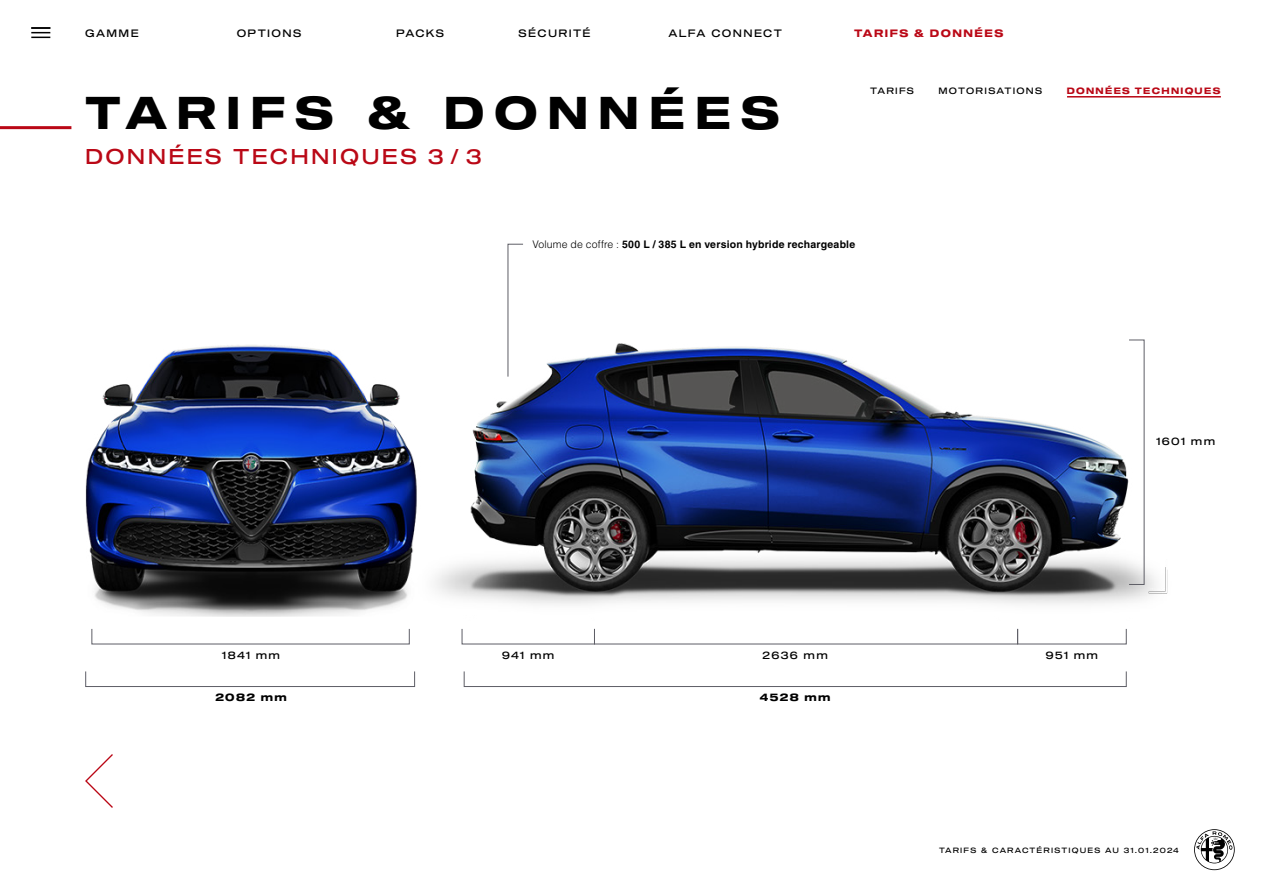
<style>
.page{position:relative;width:1263px;height:893px;background:#fff}
.page>*{position:absolute;margin:0;border:0;box-sizing:border-box;transform-origin:0 0}
.t1{font:45px "Sequel 100 Wide 75";letter-spacing:.215em;color:#000}
.t2{font:21px "Sequel 100 Wide 45";letter-spacing:.11em;color:#ba0816}
.t3{font:10.5px "Sequel 100 Wide 45";letter-spacing:.125em;color:#000}
.t4{font:700 10.5px "Helvetica LT Std";letter-spacing:.02em;color:#000}
.t5{font:10.5px "Sequel 100 Wide 75";letter-spacing:.14em;color:#ba0816}
.t6{font:10.5px "Sequel 100 Wide 75";letter-spacing:.125em;color:#000}
.t7{font:9px "Sequel 100 Wide 45";letter-spacing:.135em;color:#000}
.t8{font:9px "Sequel 100 Wide 75";letter-spacing:.145em;color:#ba0816}
.t9{font:7.5px "Sequel 100 Wide 45";letter-spacing:.16em;color:#000}
.s1{font-weight:300}
</style>
<div class="page">
<svg style="left:507px;top:244px;width:16px;height:77px"></svg>
<div style="left:85px;top:671px;width:330px;height:16px;border:1px solid #5e5e66"></div>
<div style="left:464px;top:671px;width:662px;height:16px;border:1px solid #5e5e66"></div>
<svg style="left:85px;top:754px;width:28px;height:54px"></svg>
<img style="left:85px;top:321px;width:1083px;height:296px">
<svg style="left:1194px;top:829px;width:41px;height:41px"></svg>
<hr style="left:0;top:126px;width:71px;height:3px;background:#ba0816">
<svg style="left:31px;top:27px;width:19px;height:11px"></svg>
<hr style="left:1067px;top:96px;width:154px;height:2px;background:#ba0816">
<p class="t3" style="left:519px;top:26px;width:74px">SÉCURITÉ</p>
<p class="t3" style="left:85px;top:26px;width:55px">GAMME</p>
<p class="t3" style="left:237px;top:26px;width:66px">OPTIONS</p>
<p class="t3" style="left:396px;top:26px;width:49px">PACKS</p>
<p class="t3" style="left:668px;top:26px;width:115px">ALFA CONNECT</p>
<p class="t5" style="left:854px;top:26px;width:151px">TARIFS &amp; DONNÉES</p>
<h1 class="t1" style="left:85px;top:81px;width:696px">TARIFS &amp; DONNÉES</h1>
<h2 class="t2" style="left:85px;top:142px;width:398px">DONNÉES TECHNIQUES 3 / 3</h2>
<p class="t7" style="left:870px;top:84px;width:45px">TARIFS</p>
<p class="t7" style="left:938px;top:84px;width:105px">MOTORISATIONS</p>
<p class="t8" style="left:1067px;top:84px;width:155px">DONNÉES TECHNIQUES</p>
<p class="t4" style="left:532px;top:238px;width:324px"><span class="s1">Volume de coffre :</span> 500 L / 385 L en version hybride rechargeable</p>
<p class="t3" style="left:1156px;top:434px;width:61px">1601 mm</p>
<p class="t3" style="left:222px;top:647px;width:60px">1841 mm</p>
<p class="t3" style="left:502px;top:647px;width:54px">941 mm</p>
<p class="t3" style="left:763px;top:647px;width:67px">2636 mm</p>
<p class="t3" style="left:1046px;top:647px;width:54px">951 mm</p>
<p class="t6" style="left:215px;top:690px;width:73px">2082 mm</p>
<p class="t6" style="left:760px;top:690px;width:72px">4528 mm</p>
<p class="t9" style="left:939px;top:845px;width:241px">TARIFS &amp; CARACTÉRISTIQUES AU 31.01.2024</p>
</div>
